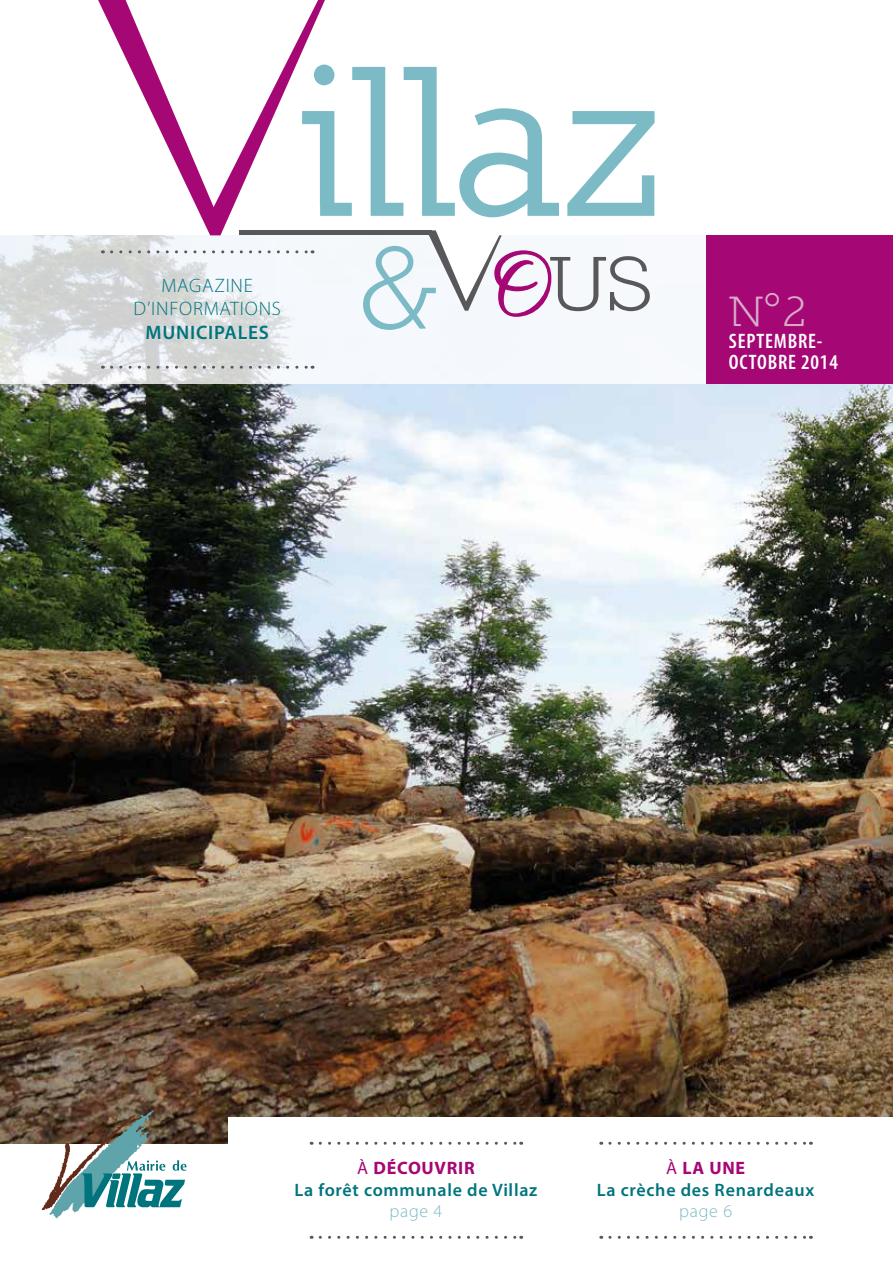
<style>
.page{position:relative;width:893px;height:1263px;background:#fff}
.page>*{position:absolute;margin:0;border:0;box-sizing:border-box;transform-origin:0 0}
.t1{font:700 214.2px "Nilland";color:#7cbbc6}
.t2{font:87.15px "Nilland Small Caps";color:#58585a}
.t3{font:48px "Nilland Small Caps";color:#d7acc8}
.t4{font:600 condensed 21px/21px "Myriad Pro";letter-spacing:.04em;color:#fff}
.t5{font:300 19.5px "Myriad Pro";letter-spacing:.04em;color:#00747d}
.t6{font:600 19.5px "Myriad Pro";letter-spacing:.04em;color:#00747d}
.t7{font:600 18px/21.6px "Myriad Pro";letter-spacing:.04em;color:#00747d;text-align:center}
.t8{font:300 18px "Myriad Pro";letter-spacing:.04em;color:#7cbbc6}
.s1{font-family:"Telugu MN";font-weight:400;font-size:375px;color:#a50775}
.s2{font-weight:400;color:#a50775}
.s3{font-weight:700;color:#a50775}
</style>
<div class="page">
<img style="left:0;top:384px;width:893px;height:760px">
<div style="left:229px;top:1117px;width:664px;height:146px;background:#fff"></div>
<svg style="left:320px;top:1236px;width:202px;height:3px"></svg>
<svg style="left:320px;top:1142px;width:202px;height:3px"></svg>
<svg style="left:610px;top:1236px;width:201px;height:3px"></svg>
<svg style="left:610px;top:1142px;width:201px;height:3px"></svg>
<svg style="left:42px;top:1110px;width:145px;height:109px"></svg>
<svg style="left:0;top:235px;width:707px;height:149px;fill:#f4f8fc"></svg>
<div style="left:239px;top:230px;width:192px;height:5px;background:#58585a"></div>
<svg style="left:363px;top:230px;width:189px;height:100px"></svg>
<svg style="left:112px;top:366px;width:201px;height:3px"></svg>
<svg style="left:112px;top:250px;width:201px;height:3px"></svg>
<div style="left:707px;top:235px;width:186px;height:149px;background:#a50775"></div>
<h1 class="t1" style="left:92px;top:16px;width:571px"><span class="s1">V</span>illaz</h1>
<p class="t5" style="left:162px;top:274px;width:93px">MAGAZINE</p>
<p class="t5" style="left:133px;top:297px;width:149px">D’INFORMATIONS</p>
<p class="t6" style="left:145px;top:320px;width:125px">MUNICIPALES</p>
<h2 class="t2" style="left:550px;top:230px;width:105px">US</h2>
<h3 class="t3" style="left:729px;top:282px;width:80px">N°2</h3>
<p class="t4" style="left:729px;top:330px;width:110px">SEPTEMBRE-<br>OCTOBRE 2014</p>
<p class="t7" style="left:295px;top:1156px;width:244px"><span class="s2">À</span> <span class="s3">DÉCOUVRIR<br></span>La forêt communale de Villaz</p>
<p class="t8" style="left:389px;top:1200px;width:54px">page 4</p>
<p class="t7" style="left:597px;top:1156px;width:219px"><span class="s2">À</span> <span class="s3">LA UNE<br></span>La crèche des Renardeaux</p>
<p class="t8" style="left:679px;top:1200px;width:54px">page 6</p>
</div>
